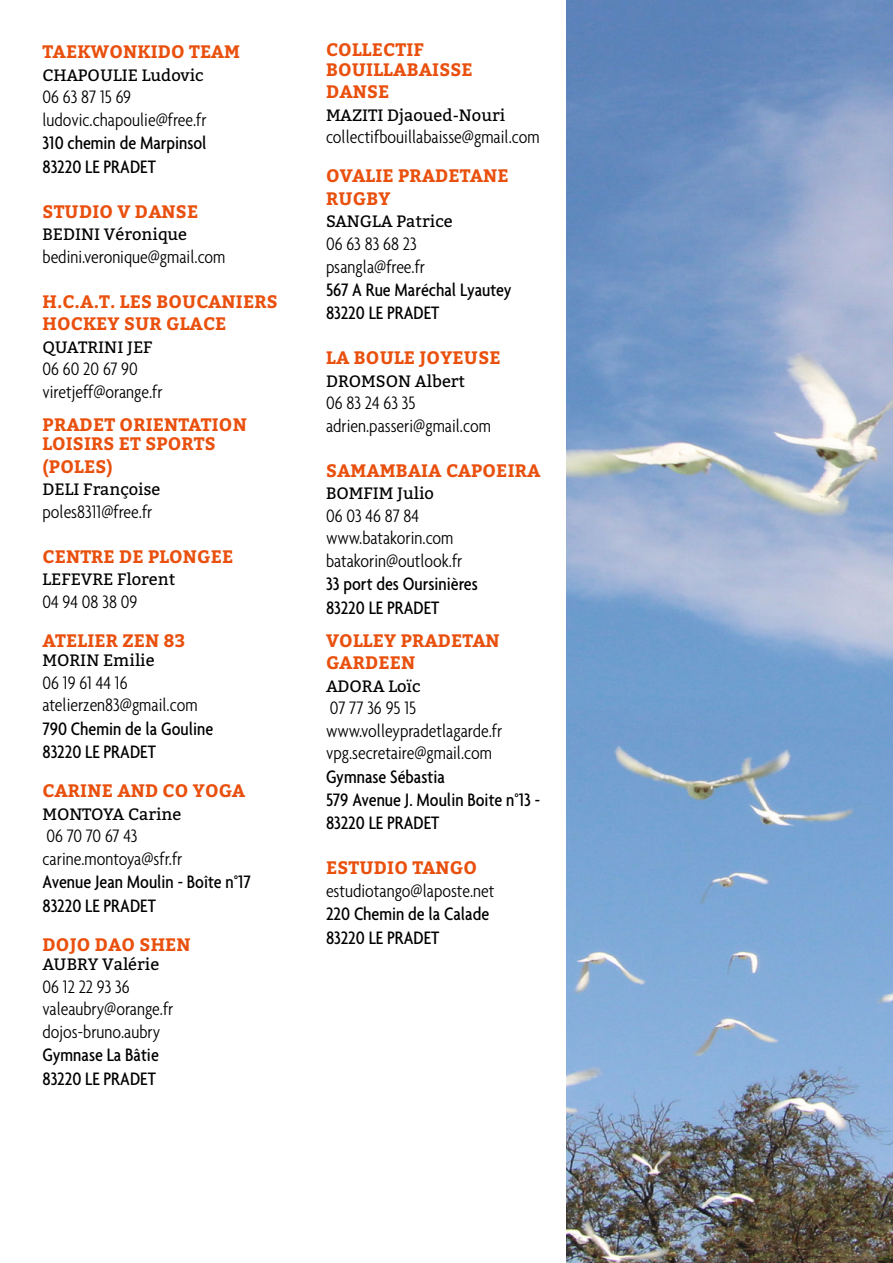
<style>
.page{position:relative;width:893px;height:1263px;background:#fff}
.page>*{position:absolute;margin:0;border:0;box-sizing:border-box;transform-origin:0 0}
.t1{font:300 condensed 19.5px/22.5px "Agenda";color:#000}
.t2{font:500 condensed 19.5px/23.4px "Agenda";color:#000}
.t3{font:700 18px/22.5px "Bitter";letter-spacing:.01em;color:#e9500e}
.t4{font:16.5px "Bitter";color:#000}
</style>
<div class="page">
<img style="left:567px;top:0;width:326px;height:1263px">
<p class="t3" style="left:43px;top:41px;width:199px">TAEKWONKIDO TEAM</p>
<p class="t4" style="left:43px;top:64px;width:163px">CHAPOULIE Ludovic</p>
<p class="t1" style="left:43px;top:85px;width:166px">06 63 87 15 69 ludovic.chapoulie@free.fr</p>
<p class="t2" style="left:43px;top:131px;width:166px">310 chemin de Marpinsol<br>83220 LE PRADET</p>
<p class="t3" style="left:43px;top:200px;width:157px">STUDIO V DANSE</p>
<p class="t4" style="left:43px;top:224px;width:146px">BEDINI Véronique</p>
<p class="t1" style="left:43px;top:245px;width:184px">bedini.veronique@gmail.com</p>
<p class="t3" style="left:43px;top:290px;width:237px">H.C.A.T. LES BOUCANIERS<br>HOCKEY SUR GLACE</p>
<p class="t4" style="left:43px;top:336px;width:112px">QUATRINI JEF</p>
<p class="t1" style="left:43px;top:357px;width:122px">06 60 20 67 90 viretjeff@orange.fr</p>
<p class="t3" style="left:43px;top:415px;width:206px;line-height:19.5px">PRADET ORIENTATION<br>LOISIRS ET SPORTS</p>
<p class="t3" style="left:43px;top:455px;width:72px">(POLES)</p>
<p class="t4" style="left:43px;top:479px;width:119px">DELI Françoise</p>
<p class="t1" style="left:43px;top:500px;width:111px">poles8311@free.fr</p>
<p class="t3" style="left:43px;top:545px;width:192px">CENTRE DE PLONGEE</p>
<p class="t4" style="left:43px;top:569px;width:134px">LEFEVRE Florent</p>
<p class="t1" style="left:43px;top:590px;width:96px">04 94 08 38 09</p>
<p class="t3" style="left:43px;top:629px;width:144px">ATELIER ZEN 83</p>
<p class="t4" style="left:43px;top:650px;width:114px">MORIN Emilie</p>
<p class="t1" style="left:43px;top:671px;width:156px">06 19 61 44 16 atelierzen83@gmail.com</p>
<p class="t2" style="left:43px;top:716px;width:172px">790 Chemin de la Gouline<br>83220 LE PRADET</p>
<p class="t3" style="left:43px;top:780px;width:204px">CARINE AND CO YOGA</p>
<p class="t4" style="left:43px;top:803px;width:141px">MONTOYA Carine</p>
<p class="t1" style="left:43px;top:824px;width:141px">06 70 70 67 43 carine.montoya@sfr.fr</p>
<p class="t2" style="left:43px;top:870px;width:210px">Avenue Jean Moulin - Boîte n°17<br>83220 LE PRADET</p>
<p class="t3" style="left:43px;top:933px;width:150px">DOJO DAO SHEN</p>
<p class="t4" style="left:43px;top:954px;width:118px">AUBRY Valérie</p>
<p class="t1" style="left:43px;top:975px;width:132px">06 12 22 93 36 valeaubry@orange.fr dojos-bruno.aubry</p>
<p class="t2" style="left:43px;top:1043px;width:118px">Gymnase La Bâtie<br>83220 LE PRADET</p>
<p class="t3" style="left:326px;top:41px;width:148px;line-height:19.5px">COLLECTIF<br>BOUILLABAISSE</p>
<p class="t3" style="left:326px;top:81px;width:65px">DANSE</p>
<p class="t4" style="left:326px;top:105px;width:181px">MAZITI Djaoued-Nouri</p>
<p class="t1" style="left:326px;top:126px;width:215px">collectifbouillabaisse@gmail.com</p>
<p class="t3" style="left:326px;top:165px;width:184px">OVALIE PRADETANE<br>RUGBY</p>
<p class="t4" style="left:326px;top:211px;width:128px">SANGLA Patrice</p>
<p class="t1" style="left:326px;top:232px;width:101px">06 63 83 68 23 psangla@free.fr</p>
<p class="t2" style="left:326px;top:278px;width:187px">567 A Rue Maréchal Lyautey<br>83220 LE PRADET</p>
<p class="t3" style="left:326px;top:347px;width:176px">LA BOULE JOYEUSE</p>
<p class="t4" style="left:326px;top:371px;width:141px">DROMSON Albert</p>
<p class="t1" style="left:326px;top:392px;width:166px">06 83 24 63 35 adrien.passeri@gmail.com</p>
<p class="t3" style="left:326px;top:460px;width:216px">SAMAMBAIA CAPOEIRA</p>
<p class="t4" style="left:326px;top:483px;width:110px">BOMFIM Julio</p>
<p class="t1" style="left:326px;top:504px;width:138px">06 03 46 87 84 www.batakorin.com batakorin@outlook.fr</p>
<p class="t2" style="left:326px;top:572px;width:153px">33 port des Oursinières<br>83220 LE PRADET</p>
<p class="t3" style="left:326px;top:630px;width:175px">VOLLEY PRADETAN<br>GARDEEN</p>
<p class="t4" style="left:326px;top:675px;width:96px">ADORA Loïc</p>
<p class="t1" style="left:326px;top:696px;width:178px">07 77 36 95 15 www.volleypradetlagarde.fr vpg.secretaire@gmail.com</p>
<p class="t2" style="left:326px;top:764px;width:215px">Gymnase Sébastia<br>579 Avenue J. Moulin Boite n°13 -<br>83220 LE PRADET</p>
<p class="t3" style="left:326px;top:857px;width:153px">ESTUDIO TANGO</p>
<p class="t1" style="left:326px;top:879px;width:170px">estudiotango@laposte.net</p>
<p class="t2" style="left:326px;top:902px;width:165px">220 Chemin de la Calade<br>83220 LE PRADET</p>
</div>
